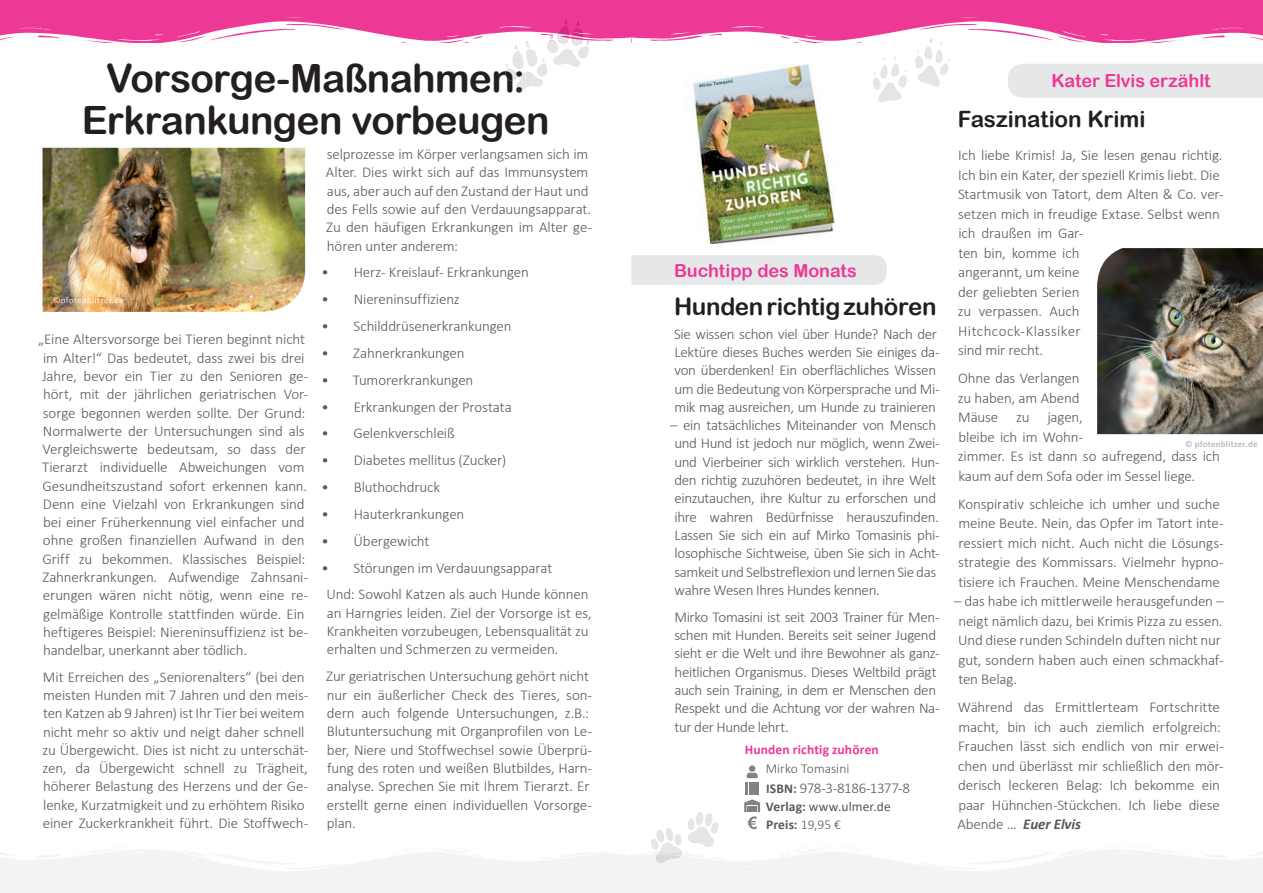
<style>
.page{position:relative;width:1263px;height:893px;background:#fff}
.page>*{position:absolute;margin:0;border:0;box-sizing:border-box;transform-origin:0 0}
.t1{font:39px "Arial Rounded MT Bold";letter-spacing:-.02em;color:#231f20}
.t2{font:24px "Arial Rounded MT Bold";letter-spacing:-.015em;color:#231f20}
.t3{font:22.5px "Arial Rounded MT Bold";letter-spacing:-.005em;color:#231f20}
.t4{font:18px "Arial Rounded MT Bold";letter-spacing:-.005em;color:#ed3896}
.t5{font:300 15px/18.3px "Calibri";letter-spacing:-.01em;color:#57585a}
.t6{font:300 15px "Calibri";letter-spacing:-.03em;color:#57585a}
.t7{font:700 13.5px/18.3px "Calibri";letter-spacing:.01em;color:#57585a}
.t8{font:700 13.5px "Calibri";letter-spacing:.01em;color:#ed3896}
.t9{font:300 13.5px "Calibri";color:#57585a}
.t10{font:700 9px "Calibri";letter-spacing:.02em;color:#bcbdc0}
.s1{font-weight:700;font-size:13.5px}
.s2{font-weight:400}
.s3{font-weight:300}
.s4{font-weight:700;font-style:italic}
</style>
<div class="page">
<div style="left:0;top:0;width:631px;height:43px;background:#ed3896"></div>
<img style="left:0;top:17px;width:824px;height:28px">
<svg style="left:631px;top:0;width:632px;height:43px;fill:#ed3896"></svg>
<div style="left:631px;top:850px;width:632px;height:43px;background:#f2f3f4"></div>
<img style="left:632px;top:848px;width:631px;height:23px">
<div style="left:0;top:850px;width:631px;height:43px;background:#f2f3f4"></div>
<img style="left:0;top:848px;width:631px;height:23px">
<div style="left:631px;top:255px;width:256px;height:30px;background:#e6e7e9"></div>
<img style="left:692px;top:64px;width:143px;height:179px">
<img style="left:1097px;top:248px;width:166px;height:186px">
<div style="left:749px;top:765px;width:6px;height:7px;background:#808285;border-radius:50%"></div>
<svg style="left:744px;top:772px;width:16px;height:57px"></svg>
<div style="left:1008px;top:64px;width:255px;height:34px;background:#e6e7e9"></div>
<svg style="left:651px;top:828px;width:31px;height:35px"></svg>
<img style="left:657px;top:842px;width:25px;height:17px">
<svg style="left:688px;top:812px;width:31px;height:30px"></svg>
<img style="left:691px;top:842px;width:23px;height:5px">
<svg style="left:915px;top:39px;width:34px;height:48px"></svg>
<svg style="left:873px;top:57px;width:34px;height:45px"></svg>
<svg style="left:505px;top:19px;width:84px;height:71px"></svg>
<img style="left:43px;top:148px;width:262px;height:164px">
<img style="left:54px;top:297px;width:69px;height:8px">
<h1 class="t1" style="left:106px;top:55px;width:421px">Vorsorge-Maßnahmen:</h1>
<p class="t4" style="left:1051px;top:70px;width:161px">Kater Elvis erzählt</p>
<h1 class="t1" style="left:82px;top:97px;width:469px">Erkrankungen vorbeugen</h1>
<p class="t5" style="left:38px;top:330px;width:272px">„Eine Altersvorsorge bei Tieren beginnt nicht im Alter!“ Das bedeutet, dass zwei bis drei Jahre, bevor ein Tier zu den Senioren ge&shy;hört, mit der jährlichen geriatrischen Vor&shy;sorge begonnen werden sollte. Der Grund:<br>Normalwerte der Untersuchungen sind als Vergleichswerte bedeutsam, so dass der Tierarzt individuelle Abweichungen vom Gesundheitszustand sofort erkennen kann.<br>Denn eine Vielzahl von Erkrankungen sind bei einer Früherkennung viel einfacher und ohne großen finanziellen Aufwand in den Griff zu bekommen. Klassisches Beispiel:<br>Zahnerkrankungen. Aufwendige Zahnsani&shy;erungen wären nicht nötig, wenn eine re&shy;gelmäßige Kontrolle stattfinden würde. Ein heftigeres Beispiel: Niereninsuffizienz ist be&shy;handelbar, unerkannt aber tödlich.</p>
<p class="t5" style="left:43px;top:667px;width:267px">Mit Erreichen des „Seniorenalters“ (bei den meisten Hunden mit 7 Jahren und den meis&shy;ten Katzen ab 9 Jahren) ist Ihr Tier bei weitem nicht mehr so aktiv und neigt daher schnell zu Übergewicht. Dies ist nicht zu unterschät&shy;zen, da Übergewicht schnell zu Trägheit, höherer Belastung des Herzens und der Ge&shy;lenke, Kurzatmigkeit und zu erhöhtem Risiko einer Zuckerkrankheit führt. Die Stoffwech-</p>
<p class="t5" style="left:326px;top:145px;width:268px">selprozesse im Körper verlangsamen sich im Alter. Dies wirkt sich auf das Immunsystem aus, aber auch auf den Zustand der Haut und des Fells sowie auf den Verdauungsapparat.<br>Zu den häufigen Erkrankungen im Alter ge&shy;hören unter anderem:</p>
<p class="t5" style="left:322px;top:263px;width:209px">• Herz- Kreislauf- Erkrankungen</p>
<p class="t5" style="left:322px;top:290px;width:140px">• Niereninsuffizienz</p>
<p class="t5" style="left:322px;top:317px;width:191px">• Schilddrüsenerkrankungen</p>
<p class="t5" style="left:322px;top:344px;width:145px">• Zahnerkrankungen</p>
<p class="t5" style="left:322px;top:370px;width:153px">• Tumorerkrankungen</p>
<p class="t5" style="left:322px;top:397px;width:192px">• Erkrankungen der Prostata</p>
<p class="t5" style="left:322px;top:424px;width:135px">• Gelenkverschleiß</p>
<p class="t5" style="left:322px;top:451px;width:186px">• Diabetes mellitus (Zucker)</p>
<p class="t5" style="left:322px;top:478px;width:120px">• Bluthochdruck</p>
<p class="t5" style="left:322px;top:505px;width:144px">• Hauterkrankungen</p>
<p class="t5" style="left:322px;top:531px;width:109px">• Übergewicht</p>
<p class="t5" style="left:327px;top:554px;width:263px;line-height:26.8px;text-indent:-5px">• Störungen im Verdauungsapparat<br>Und: Sowohl Katzen als auch Hunde können</p>
<p class="t5" style="left:327px;top:603px;width:266px">an Harngries leiden. Ziel der Vorsorge ist es,<br>Krankheiten vorzubeugen, Lebensqualität zu erhalten und Schmerzen zu vermeiden.</p>
<p class="t5" style="left:326px;top:667px;width:267px">Zur geriatrischen Untersuchung gehört nicht nur ein äußerlicher Check des Tieres, son&shy;dern auch folgende Untersuchungen, z.B.:<br>Blutuntersuchung mit Organprofilen von Le&shy;ber, Niere und Stoffwechsel sowie Überprü&shy;fung des roten und weißen Blutbildes, Harn&shy;analyse. Sprechen Sie mit Ihrem Tierarzt. Er erstellt gerne einen individuellen Vorsorge&shy;plan.</p>
<p class="t4" style="left:674px;top:260px;width:184px">Buchtipp des Monats</p>
<h2 class="t2" style="left:674px;top:292px;width:264px">Hunden richtig zuhören</h2>
<p class="t5" style="left:674px;top:324px;width:267px">Sie wissen schon viel über Hunde? Nach der Lektüre dieses Buches werden Sie einiges da&shy;von überdenken! Ein oberflächliches Wissen um die Bedeutung von Körpersprache und Mi&shy;mik mag ausreichen, um Hunde zu trainieren</p>
<p class="t5" style="left:670px;top:416px;width:271px">– ein tatsächliches Miteinander von Mensch und Hund ist jedoch nur möglich, wenn Zwei&shy;und Vierbeiner sich wirklich verstehen. Hun&shy;den richtig zuzuhören bedeutet, in ihre Welt einzutauchen, ihre Kultur zu erforschen und ihre wahren Bedürfnisse herauszufinden.<br>Lassen Sie sich ein auf Mirko Tomasinis phi&shy;losophische Sichtweise, üben Sie sich in Acht&shy;samkeit und Selbstreflexion und lernen Sie das wahre Wesen Ihres Hundes kennen.</p>
<p class="t5" style="left:674px;top:607px;width:267px">Mirko Tomasini ist seit 2003 Trainer für Men&shy;schen mit Hunden. Bereits seit seiner Jugend sieht er die Welt und ihre Bewohner als ganz&shy;heitlichen Organismus. Dieses Weltbild prägt auch sein Training, in dem er Menschen den Respekt und die Achtung vor der wahren Na&shy;tur der Hunde lehrt.</p>
<p class="t8" style="left:745px;top:740px;width:135px">Hunden richtig zuhören</p>
<p class="t9" style="left:766px;top:760px;width:85px">Mirko Tomasini</p>
<p class="t6" style="left:766px;top:778px;width:146px"><span class="s1">ISBN:</span> 978-3-8186-1377-8</p>
<p class="t7" style="left:766px;top:797px;width:127px">Verlag: <span class="s2">www.ulmer.de<br></span>Preis: <span class="s3">19,95 €</span></p>
<h3 class="t3" style="left:958px;top:106px;width:189px">Faszination Krimi</h3>
<p class="t5" style="left:958px;top:145px;width:267px;line-height:19.5px">Ich liebe Krimis! Ja, Sie lesen genau richtig.<br>Ich bin ein Kater, der speziell Krimis liebt. Die<br>Startmusik von Tatort, dem Alten &amp; Co. ver&shy;setzen mich in freudige Extase. Selbst wenn ich draußen im Gar-<br>ten bin, komme ich<br>angerannt, um keine<br>der geliebten Serien<br>zu verpassen. Auch<br>Hitchcock-Klassiker<br>sind mir recht.</p>
<p class="t5" style="left:958px;top:368px;width:264px;line-height:19.5px">Ohne das Verlangen<br>zu haben, am Abend<br>Mäuse zu jagen,<br>bleibe ich im Wohn-<br>zimmer. Es ist dann so aufregend, dass ich kaum auf dem Sofa oder im Sessel liege.</p>
<p class="t5" style="left:958px;top:494px;width:267px;line-height:19.5px">Konspirativ schleiche ich umher und suche meine Beute. Nein, das Opfer im Tatort inte&shy;ressiert mich nicht. Auch nicht die Lösungs&shy;strategie des Kommissars. Vielmehr hypno&shy;tisiere ich Frauchen. Meine Menschendame</p>
<p class="t5" style="left:954px;top:591px;width:271px;line-height:19.5px">– das habe ich mittlerweile herausgefunden – neigt nämlich dazu, bei Krimis Pizza zu essen.<br>Und diese runden Schindeln duften nicht nur gut, sondern haben auch einen schmackhaf&shy;ten Belag.</p>
<p class="t5" style="left:957px;top:697px;width:268px;line-height:19.5px">Während das Ermittlerteam Fortschritte macht, bin ich auch ziemlich erfolgreich:<br>Frauchen lässt sich endlich von mir erwei&shy;chen und überlässt mir schließlich den mör&shy;derisch leckeren Belag: Ich bekomme ein paar Hühnchen-Stückchen. Ich liebe diese Abende ... <span class="s4">Euer Elvis</span></p>
<p class="t10" style="left:1185px;top:438px;width:74px">© pfotenblitzer.de</p>
</div>
